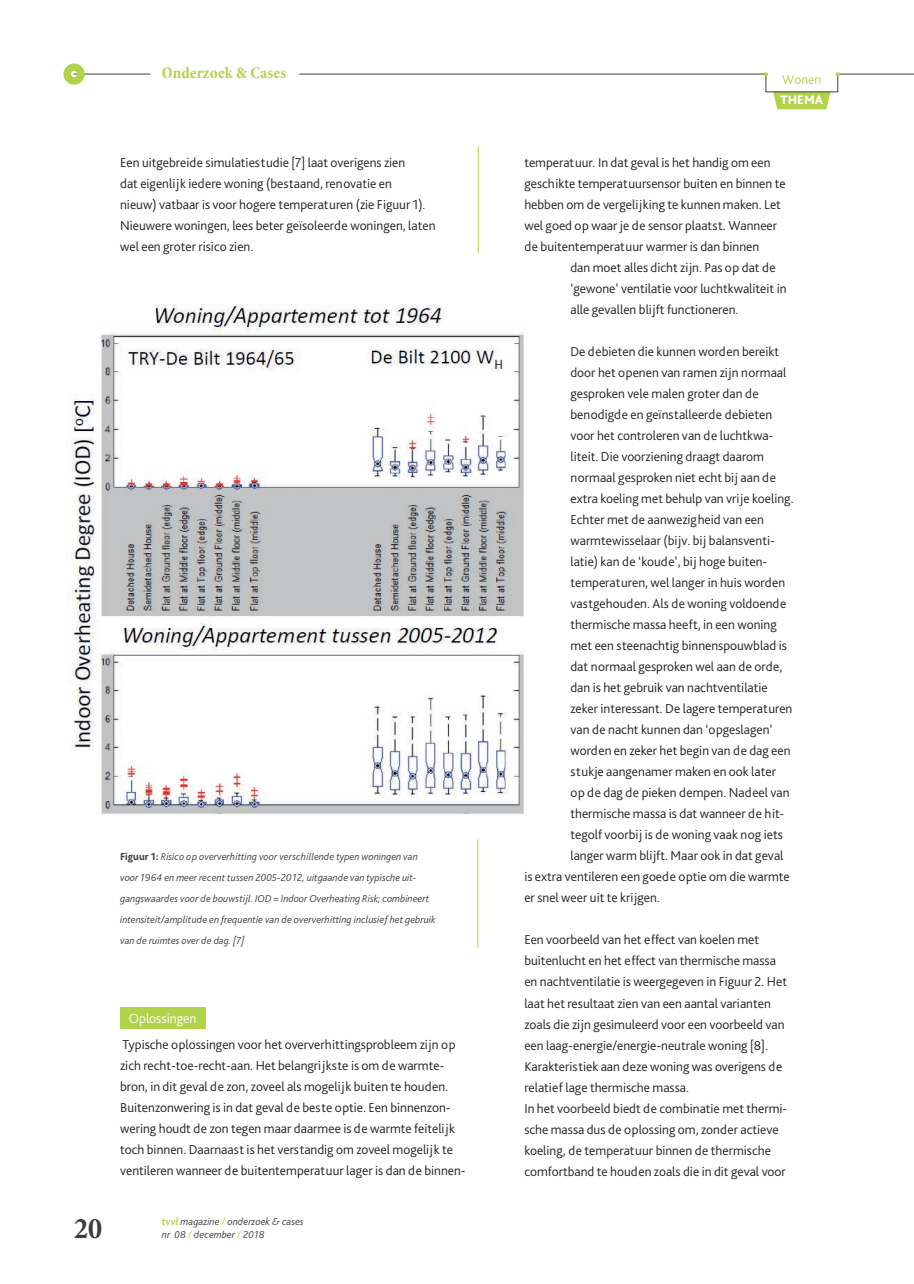
<style>
.page{position:relative;width:914px;height:1284px;background:#fff}
.page>*{position:absolute;margin:0;border:0;box-sizing:border-box;transform-origin:0 0}
.t1{font:700 condensed 30px "Minion Pro";color:#3e3e3f}
.t2{font:700 condensed 16.5px "Minion Pro";color:#b1d349}
.t3{font:300 13.95px "Bliss Pro";letter-spacing:.005em;color:#fff}
.t4{font:300 13.5px/21px "Bliss Pro";color:#231f20}
.t5{font:300 13.5px "Bliss Pro";color:#b1d349}
.t6{font:800 12.75px "Bliss 2";color:#fff}
.t7{font:italic 300 10.5px/21px "Bliss Pro";color:#3e3e3f}
.s1{font-weight:800;font-style:normal}
.s2{font-weight:700;color:#b1d349}
.s3{color:#b1d349}
</style>
<div class="page">
<hr style="left:838px;top:74px;width:75px;height:1px;background:#3e3e3f">
<svg style="left:773px;top:92px;width:57px;height:17px"></svg>
<hr style="left:74px;top:74px;width:76px;height:1px;background:#3e3e3f">
<div style="left:63px;top:63px;width:22px;height:22px;border:8px solid #b1d349;border-radius:50%"></div>
<hr style="left:299px;top:74px;width:466px;height:1px;background:#3e3e3f">
<svg style="left:763px;top:72px;width:5px;height:4px"></svg>
<svg style="left:835px;top:72px;width:4px;height:4px"></svg>
<img style="left:67px;top:304px;width:457px;height:510px">
<div style="left:120px;top:1007px;width:85px;height:21px;background:#b1d349"></div>
<hr style="left:478px;top:147px;width:1px;height:106px;background:#b1d349">
<hr style="left:477px;top:839px;width:1px;height:108px;background:#b1d349">
<p class="t2" style="left:162px;top:61px;width:126px">Onderzoek &amp; Cases</p>
<p class="t5" style="left:782px;top:71px;width:41px">Wonen</p>
<p class="t6" style="left:780px;top:92px;width:44px">THEMA</p>
<p class="t4" style="left:120px;top:151px;width:317px">Een uitgebreide simulatiestudie [7] laat overigens zien<br>dat eigenlijk iedere woning (bestaand, renovatie en<br>nieuw) vatbaar is voor hogere temperaturen (zie Figuur 1).<br>Nieuwere woningen, lees beter geïsoleerde woningen, laten wel een groter risico zien.</p>
<p class="t4" style="left:524px;top:152px;width:263px">temperatuur. In dat geval is het handig om een geschikte temperatuursensor buiten en binnen te hebben om de vergelijking te kunnen maken. Let wel goed op waar je de sensor plaatst. Wanneer de buitentemperatuur warmer is dan binnen</p>
<p class="t7" style="left:120px;top:846px;width:317px"><span class="s1">Figuur 1:</span> Risico op oververhitting voor verschillende typen woningen van voor 1964 en meer recent tussen 2005-2012, uitgaande van typische uit&shy;gangswaardes voor de bouwstijl. IOD = Indoor Overheating Risk; combineert intensiteit/amplitude en frequentie van de oververhitting inclusiefhet gebruik van de ruimtes over de dag. [7]</p>
<p class="t3" style="left:129px;top:1009px;width:69px">Oplossingen</p>
<p class="t4" style="left:120px;top:1033px;width:347px">Typische oplossingen voor het oververhittingsprobleem zijn op zich recht-toe-recht-aan. Het belangrijkste is om de warmte&shy;bron, in dit geval de zon, zoveel als mogelijk buiten te houden.<br>Buitenzonwering is in dat geval de beste optie. Een binnenzon&shy;wering houdt de zon tegen maar daarmee is de warmte feitelijk toch binnen. Daarnaast is het verstandig om zoveel mogelijk te ventileren wanneer de buitentemperatuur lager is dan de binnen-</p>
<p class="t7" style="left:162px;top:1210px;width:143px"><span class="s2">tvvl</span> magazine <span class="s3">/</span> onderzoek &amp; cases</p>
<h1 class="t1" style="left:74px;top:1208px;width:29px">20</h1>
<p class="t7" style="left:162px;top:1224px;width:104px">nr<span class="s3">.</span> 08 <span class="s3">/</span> december <span class="s3">/</span> 2018</p>
<p class="t4" style="left:570px;top:256px;width:217px">dan moet alles dicht zijn. Pas op dat de ‘gewone’ ventilatie voor luchtkwaliteit in alle gevallen blijft functioneren.</p>
<p class="t4" style="left:570px;top:340px;width:210px">De debieten die kunnen worden bereikt</p>
<p class="t4" style="left:570px;top:361px;width:217px">door het openen van ramen zijn normaal</p>
<p class="t4" style="left:570px;top:383px;width:190px">gesproken vele malen groter dan de</p>
<p class="t4" style="left:570px;top:404px;width:203px">benodigde en geïnstalleerde debieten</p>
<p class="t4" style="left:570px;top:425px;width:204px">voor het controleren van de luchtkwa-</p>
<p class="t4" style="left:570px;top:446px;width:195px">liteit. Die voorziening draagt daarom</p>
<p class="t4" style="left:570px;top:467px;width:207px">normaal gesproken niet echt bij aan de</p>
<p class="t4" style="left:570px;top:488px;width:225px">extra koeling met behulp van vrije koeling.</p>
<p class="t4" style="left:570px;top:509px;width:195px">Echter met de aanwezigheid van een</p>
<p class="t4" style="left:570px;top:530px;width:206px">warmtewisselaar (bijv. bij balansventi-</p>
<p class="t4" style="left:570px;top:551px;width:198px">latie) kan de ‘koude’, bij hoge buiten-</p>
<p class="t4" style="left:570px;top:572px;width:216px">temperaturen, wel langer in huis worden</p>
<p class="t4" style="left:570px;top:593px;width:217px">vastgehouden. Als de woning voldoende</p>
<p class="t4" style="left:570px;top:614px;width:208px">thermische massa heeft, in een woning</p>
<p class="t4" style="left:570px;top:635px;width:218px">met een steenachtig binnenspouwblad is</p>
<p class="t4" style="left:570px;top:656px;width:213px">dat normaal gesproken wel aan de orde,</p>
<p class="t4" style="left:570px;top:677px;width:199px">dan is het gebruik van nachtventilatie</p>
<p class="t4" style="left:570px;top:698px;width:223px">zeker interessant. De lagere temperaturen</p>
<p class="t4" style="left:570px;top:719px;width:204px">van de nacht kunnen dan ‘opgeslagen’</p>
<p class="t4" style="left:570px;top:740px;width:222px">worden en zeker het begin van de dag een</p>
<p class="t4" style="left:570px;top:761px;width:207px">stukje aangenamer maken en ook later</p>
<p class="t4" style="left:570px;top:782px;width:221px">op de dag de pieken dempen. Nadeel van</p>
<p class="t4" style="left:570px;top:803px;width:215px">thermische massa is dat wanneer de hit-</p>
<p class="t4" style="left:570px;top:824px;width:214px">tegolf voorbij is de woning vaak nog iets</p>
<p class="t4" style="left:570px;top:845px;width:214px">langer warm blijft. Maar ook in dat geval</p>
<p class="t4" style="left:524px;top:866px;width:267px">is extra ventileren een goede optie om die warmte</p>
<p class="t4" style="left:524px;top:887px;width:137px">er snel weer uit te krijgen.</p>
<p class="t4" style="left:524px;top:929px;width:264px">Een voorbeeld van het effect van koelen met buitenlucht en het effect van thermische massa en nachtventilatie is weergegeven in Figuur 2. Het laat het resultaat zien van een aantal varianten zoals die zijn gesimuleerd voor een voorbeeld van een laag-energie/energie-neutrale woning [8].<br>Karakteristiek aan deze woning was overigens de relatief lage thermische massa.<br>In het voorbeeld biedt de combinatie met thermi&shy;sche massa dus de oplossing om, zonder actieve koeling, de temperatuur binnen de thermische comfortband te houden zoals die in dit geval voor</p>
</div>
